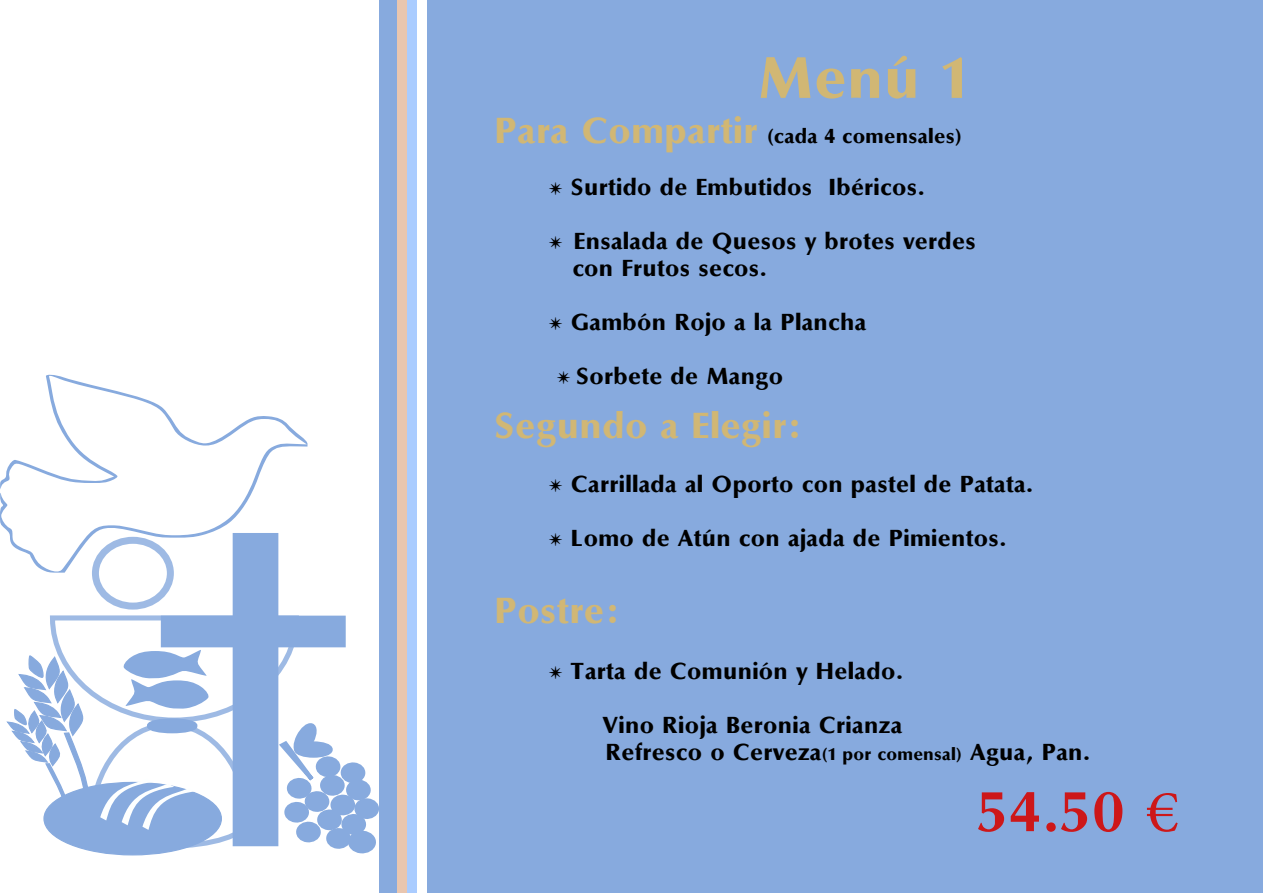
<style>
.page{position:relative;width:1263px;height:893px;background:#fff}
.page>*{position:absolute;margin:0;border:0;box-sizing:border-box;transform-origin:0 0}
.t1{font:700 60px "Optane";color:#cd1719}
.t2{font:800 60px "Optane";color:#d1b774}
.t3{font:800 37.5px "Optane";color:#d1b774}
.t4{font:800 37.5px "Optane";color:#d1b775}
.t5{font:800 24px/27px "Optane";color:#000}
.t6{font:800 21px "Optane";color:#000}
.s1{font-size:37.5px;color:#d1b774}
.s2{font-family:"Minion Pro";font-weight:400}
.s3{font-size:18px}
</style>
<div class="page">
<div style="left:92px;top:537px;width:82px;height:73px;border:7px solid #87aade;border-radius:50%"></div>
<div style="left:235px;top:535px;width:41px;height:309px;background:#87aade"></div>
<div style="left:233px;top:533px;width:45px;height:313px;border:4px solid #87aade"></div>
<svg style="left:6px;top:615px;width:373px;height:241px"></svg>
<svg style="left:0;top:374px;width:307px;height:199px"></svg>
<div style="left:379px;top:0;width:884px;height:893px;background:#87aade"></div>
<div style="left:408px;top:0;width:9px;height:893px;background:#acf"></div>
<div style="left:397px;top:0;width:10px;height:893px;background:#e9c6af"></div>
<div style="left:418px;top:0;width:9px;height:893px;background:#fff"></div>
<h1 class="t2" style="left:758px;top:43px;width:214px">Menú 1</h1>
<p class="t6" style="left:495px;top:124px;width:469px"><span class="s1">Para Compartir</span> (cada 4 comensales)</p>
<p class="t5" style="left:549px;top:174px;width:378px"><span class="s2">✴</span> Surtido de Embutidos Ibéricos.</p>
<p class="t5" style="left:572px;top:228px;width:405px;text-indent:-24px"><span class="s2">✴</span> Ensalada de Quesos y brotes verdes con Frutos secos.</p>
<p class="t5" style="left:549px;top:309px;width:320px"><span class="s2">✴</span> Gambón Rojo a la Plancha</p>
<p class="t5" style="left:556px;top:363px;width:228px"><span class="s2">✴</span> Sorbete de Mango</p>
<h2 class="t3" style="left:495px;top:404px;width:311px">Segundo a Elegir:</h2>
<p class="t5" style="left:549px;top:471px;width:487px"><span class="s2">✴</span> Carrillada al Oporto con pastel de Patata.</p>
<p class="t5" style="left:549px;top:525px;width:460px"><span class="s2">✴</span> Lomo de Atún con ajada de Pimientos.</p>
<h2 class="t4" style="left:495px;top:589px;width:128px">Postre:</h2>
<p class="t5" style="left:549px;top:658px;width:357px"><span class="s2">✴</span> Tarta de Comunión y Helado.</p>
<p class="t5" style="left:603px;top:712px;width:490px">Vino Rioja Beronia Crianza<br>Refresco o Cerveza<span class="s3">(1 por comensal)</span> Agua, Pan.</p>
<h1 class="t1" style="left:976px;top:775px;width:205px">54.50 <span class="s2">€</span></h1>
</div>
